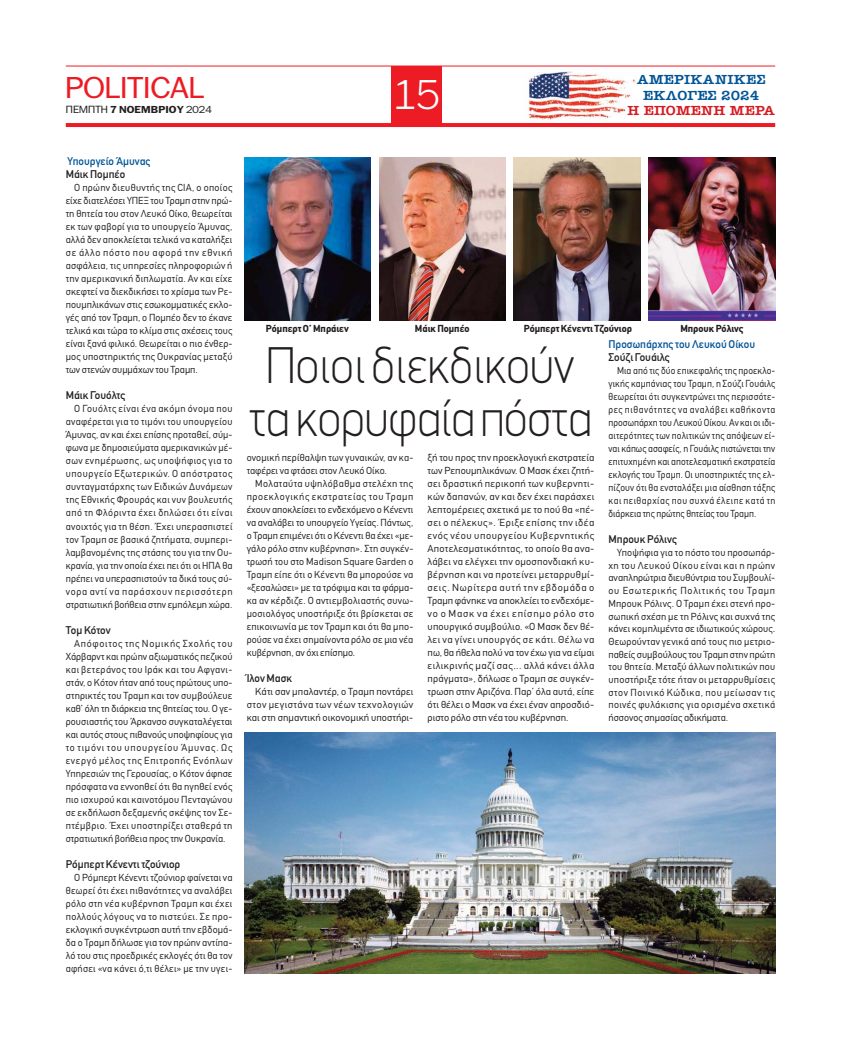
<style>
.page{position:relative;width:841px;height:1039px;background:#fff}
.page>*{position:absolute;margin:0;border:0;box-sizing:border-box;transform-origin:0 0}
.t1{font:100 52px/53px "PF Din Display";color:#231f20;text-align:center;scale:.94 1}
.t2{font:300 40px "PF Franklin Gothic";color:#fff}
.t3{font:29px "PF Franklin Gothic";color:#ed1c24;scale:1.1 1}
.t4{font:13.2px/15.4px "American Type ITC Hel Dm Bd";letter-spacing:.005em;color:#005496;text-align:center;scale:1.09 1}
.t5{font:13.2px "American Type ITC Hel Dm Bd";color:#d81920;scale:1.09 1}
.t6{font:11px "CF Din";color:#231f20}
.t7{font:11px "CF Din";color:#005496}
.t8{font:10px/13px "CF Din";letter-spacing:.005em;color:#231f20;text-align:justify}
.t9{font:10px/13px "CF Din";letter-spacing:.005em;color:#231f20;text-align:justify;scale:.94 1}
.t10{font:700 10px "CF Din";color:#231f20}
.t11{font:700 9.7px "PF Franklin Gothic";letter-spacing:.01em;color:#231f20;scale:1.1 1}
.s1{font-weight:400;font-size:10px}
.s2{font-weight:400}
</style>
<div class="page">
<hr style="left:66px;top:123px;width:708px;height:4px;background:#ed1c24">
<div style="left:391px;top:66px;width:50px;height:60px;background:#ed1c24"></div>
<hr style="left:66px;top:65px;width:708px;height:1px;background:#ed1c24">
<img style="left:526px;top:71px;width:110px;height:49px">
<img style="left:244px;top:732px;width:530px;height:241px">
<img style="left:244px;top:157px;width:126px;height:164px">
<img style="left:379px;top:157px;width:126px;height:164px">
<img style="left:513px;top:157px;width:126px;height:164px">
<img style="left:648px;top:157px;width:126px;height:164px">
<h3 class="t3" style="left:66px;top:77px;width:127px">ΡOLITICAL</h3>
<h2 class="t2" style="left:393px;top:72px;width:48px">15</h2>
<h3 class="t4" style="left:636px;top:72px;width:119px">ΑΜΕΡΙΚΑΝΙΚΕΣ<br>ΕΚΛΟΓΕΣ 2024</h3>
<h3 class="t5" style="left:627px;top:103px;width:136px">H EΠΟΜΕΝΗ ΜΕΡΑ</h3>
<p class="t11" style="left:66px;top:104px;width:134px"><span class="s1">ΠΕΜΠΤΗ</span> 7 ΝΟΕΜΒΡΙΟΥ <span class="s2">2024</span></p>
<p class="t7" style="left:67px;top:155px;width:84px">Υπουργείο Άμυνας</p>
<p class="t6" style="left:66px;top:168px;width:61px">Μάικ Πομπέο</p>
<p class="t8" style="left:66px;top:182px;width:168px;text-indent:9px">Ο πρώην διευθυντής της CIA, ο οποίος είχε διατελέσει ΥΠΕΞ του Τραμπ στην πρώ&shy;τη θητεία του στον Λευκό Οίκο, θεωρείται εκ των φαβορί για το υπουργείο Άμυνας, αλλά δεν αποκλείεται τελικά να καταλήξει σε άλλο πόστο που αφορά την εθνική ασφάλεια, τις υπηρεσίες πληροφοριών ή την αμερικανική διπλωματία. Αν και είχε σκεφτεί να διεκδικήσει το χρίσμα των Ρε&shy;πουμπλικάνων στις εσωκομματικές εκλο&shy;γές από τον Τραμπ, ο Πομπέο δεν το έκανε τελικά και τώρα το κλίμα στις σχέσεις τους είναι ξανά φιλικό. Θεωρείται ο πιο ένθερ&shy;μος υποστηρικτής της Ουκρανίας μεταξύ των στενών συμμάχων του Τραμπ.</p>
<p class="t6" style="left:66px;top:389px;width:61px">Μάικ Γουόλτς</p>
<p class="t8" style="left:66px;top:403px;width:168px;text-indent:9px">Ο Γουόλτς είναι ένα ακόμη όνομα που αναφέρεται για το τιμόνι του υπουργείου Άμυνας, αν και έχει επίσης προταθεί, σύμ&shy;φωνα με δημοσιεύματα αμερικανικών μέ&shy;σων ενημέρωσης, ως υποψήφιος για το υπουργείο Εξωτερικών. Ο απόστρατος συνταγματάρχης των Ειδικών Δυνάμεων της Εθνικής Φρουράς και νυν βουλευτής από τη Φλόριντα έχει δηλώσει ότι είναι ανοιχτός για τη θέση. Έχει υπερασπιστεί τον Τραμπ σε βασικά ζητήματα, συμπερι&shy;λαμβανομένης της στάσης του για την Ου&shy;κρανία, για την οποία έχει πει ότι οι ΗΠΑ θα πρέπει να υπερασπιστούν τα δικά τους σύ&shy;νορα αντί να παράσχουν περισσότερη στρατιωτική βοήθεια στην εμπόλεμη χώρα.</p>
<p class="t6" style="left:66px;top:623px;width:46px">Τομ Κότον</p>
<p class="t8" style="left:66px;top:637px;width:168px;text-indent:9px">Απόφοιτος της Νομικής Σχολής του Χάρβαρντ και πρώην αξιωματικός πεζικού και βετεράνος του Ιράκ και του Αφγανι&shy;στάν, ο Κότον ήταν από τους πρώτους υπο&shy;στηρικτές του Τραμπ και τον συμβούλευε καθ’ όλη τη διάρκεια της θητείας του. Ο γε&shy;ρουσιαστής του Άρκανσο συγκαταλέγεται και αυτός στους πιθανούς υποψηφίους για το τιμόνι του υπουργείου Άμυνας. Ως ενεργό μέλος της Επιτροπής Ενόπλων Υπηρεσιών της Γερουσίας, ο Κότον άφησε πρόσφατα να εννοηθεί ότι θα ηγηθεί ενός πιο ισχυρού και καινοτόμου Πενταγώνου σε εκδήλωση δεξαμενής σκέψης τον Σε&shy;πτέμβριο. Έχει υποστηρίξει σταθερά τη στρατιωτική βοήθεια προς την Ουκρανία.</p>
<p class="t6" style="left:66px;top:857px;width:116px">Ρόμπερτ Κένεντι τζούνιορ</p>
<p class="t8" style="left:66px;top:871px;width:168px;text-indent:9px">Ο Ρόμπερτ Κένεντι τζούνιορ φαίνεται να θεωρεί ότι έχει πιθανότητες να αναλάβει ρόλο στη νέα κυβέρνηση Τραμπ και έχει πολλούς λόγους να το πιστεύει. Σε προ&shy;εκλογική συγκέντρωση αυτή την εβδομά&shy;δα ο Τραμπ δήλωσε για τον πρώην αντίπα&shy;λό του στις προεδρικές εκλογές ότι θα τον αφήσει «να κάνει ό,τι θέλει» με την υγει-</p>
<p class="t10" style="left:266px;top:324px;width:84px">Ρόμπερτ Ο’ Μπράιεν</p>
<p class="t10" style="left:414px;top:324px;width:56px">Μάικ Πομπέο</p>
<p class="t10" style="left:523px;top:324px;width:110px">Ρόμπερτ Κένεντι Τζούνιορ</p>
<p class="t10" style="left:680px;top:324px;width:65px">Μπρουκ Ρόλινς</p>
<h1 class="t1" style="left:249px;top:345px;width:366px">Ποιοι διεκδικούν τα κορυφαία πόστα</h1>
<p class="t7" style="left:608px;top:338px;width:148px">Προσωπάρχης του Λευκού Οίκου</p>
<p class="t6" style="left:608px;top:351px;width:63px">Σούζι Γουάιλς</p>
<p class="t9" style="left:608px;top:365px;width:179px;text-indent:9px">Μια από τις δύο επικεφαλής της προεκλο&shy;γικής καμπάνιας του Τραμπ, η Σούζι Γουάιλς θεωρείται ότι συγκεντρώνει της περισσότε&shy;ρες πιθανότητες να αναλάβει καθήκοντα προσωπάρχη του Λευκού Οίκου. Αν και οι ιδι&shy;αιτερότητες των πολιτικών της απόψεων εί&shy;ναι κάπως ασαφείς, η Γουάιλς πιστώνεται την επιτυχημένη και αποτελεσματική εκστρατεία εκλογής του Τραμπ. Οι υποστηρικτές της ελ&shy;πίζουν ότι θα ενσταλάξει μια αίσθηση τάξης και πειθαρχίας που συχνά έλειπε κατά τη διάρκεια της πρώτης θητείας του Τραμπ.</p>
<p class="t6" style="left:608px;top:533px;width:70px">Μπρουκ Ρόλινς</p>
<p class="t8" style="left:608px;top:547px;width:168px;line-height:12.7px;text-indent:9px">Υποψήφια για το πόστο του προσωπάρ&shy;χη του Λευκού Οίκου είναι και η πρώην αναπληρώτρια διευθύντρια του Συμβουλί&shy;ου Εσωτερικής Πολιτικής του Τραμπ Μπρουκ Ρόλινς. Ο Τραμπ έχει στενή προ&shy;σωπική σχέση με τη Ρόλινς και συχνά της κάνει κομπλιμέντα σε ιδιωτικούς χώρους.<br>Θεωρούνταν γενικά από τους πιο μετριο&shy;παθείς συμβούλους του Τραμπ στην πρώτη του θητεία. Μεταξύ άλλων πολιτικών που υποστήριξε τότε ήταν οι μεταρρυθμίσεις στον Ποινικό Κώδικα, που μείωσαν τις ποινές φυλάκισης για ορισμένα σχετικά ήσσονος σημασίας αδικήματα.</p>
<p class="t8" style="left:246px;top:452px;width:168px">ονομική περίθαλψη των γυναικών, αν κα&shy;ταφέρει να φτάσει στον Λευκό Οίκο.</p>
<p class="t8" style="left:246px;top:478px;width:168px;text-indent:9px">Μολαταύτα υψηλόβαθμα στελέχη της προεκλογικής εκστρατείας του Τραμπ έχουν αποκλείσει το ενδεχόμενο ο Κένεντι να αναλάβει το υπουργείο Υγείας. Πάντως, ο Τραμπ επιμένει ότι ο Κένεντι θα έχει «με&shy;γάλο ρόλο στην κυβέρνηση». Στη συγκέν&shy;τρωσή του στο Madison Square Garden ο Τραμπ είπε ότι ο Κένεντι θα μπορούσε να «ξεσαλώσει» με τα τρόφιμα και τα φάρμα&shy;κα αν κέρδιζε. Ο αντιεμβολιαστής συνω&shy;μοσιολόγος υποστήριξε ότι βρίσκεται σε επικοινωνία με τον Τραμπ και ότι θα μπο&shy;ρούσε να έχει σημαίνοντα ρόλο σε μια νέα κυβέρνηση, αν όχι επίσημο.</p>
<p class="t6" style="left:246px;top:671px;width:47px">Ίλον Μασκ</p>
<p class="t8" style="left:246px;top:686px;width:168px;text-indent:9px">Κάτι σαν μπαλαντέρ, ο Τραμπ ποντάρει στον μεγιστάνα των νέων τεχνολογιών και στη σημαντική οικονομική υποστήρι-</p>
<p class="t8" style="left:427px;top:452px;width:168px">ξή του προς την προεκλογική εκστρατεία των Ρεπουμπλικάνων. Ο Μασκ έχει ζητή&shy;σει δραστική περικοπή των κυβερνητι&shy;κών δαπανών, αν και δεν έχει παράσχει λεπτομέρειες σχετικά με το πού θα «πέ&shy;σει ο πέλεκυς». Έριξε επίσης την ιδέα ενός νέου υπουργείου Κυβερνητικής Αποτελεσματικότητας, το οποίο θα ανα&shy;λάβει να ελέγχει την ομοσπονδιακή κυ&shy;βέρνηση και να προτείνει μεταρρυθμί&shy;σεις. Νωρίτερα αυτή την εβδομάδα ο Τραμπ φάνηκε να αποκλείει το ενδεχόμε&shy;νο ο Μασκ να έχει επίσημο ρόλο στο υπουργικό συμβούλιο. «Ο Μασκ δεν θέ&shy;λει να γίνει υπουργός σε κάτι. Θέλω να πω, θα ήθελα πολύ να τον έχω για να είμαι ειλικρινής μαζί σας... αλλά κάνει άλλα πράγματα», δήλωσε ο Τραμπ σε συγκέν&shy;τρωση στην Αριζόνα. Παρ’ όλα αυτά, είπε ότι θέλει ο Μασκ να έχει έναν απροσδιό&shy;ριστο ρόλο στη νέα του κυβέρνηση.</p>
</div>
